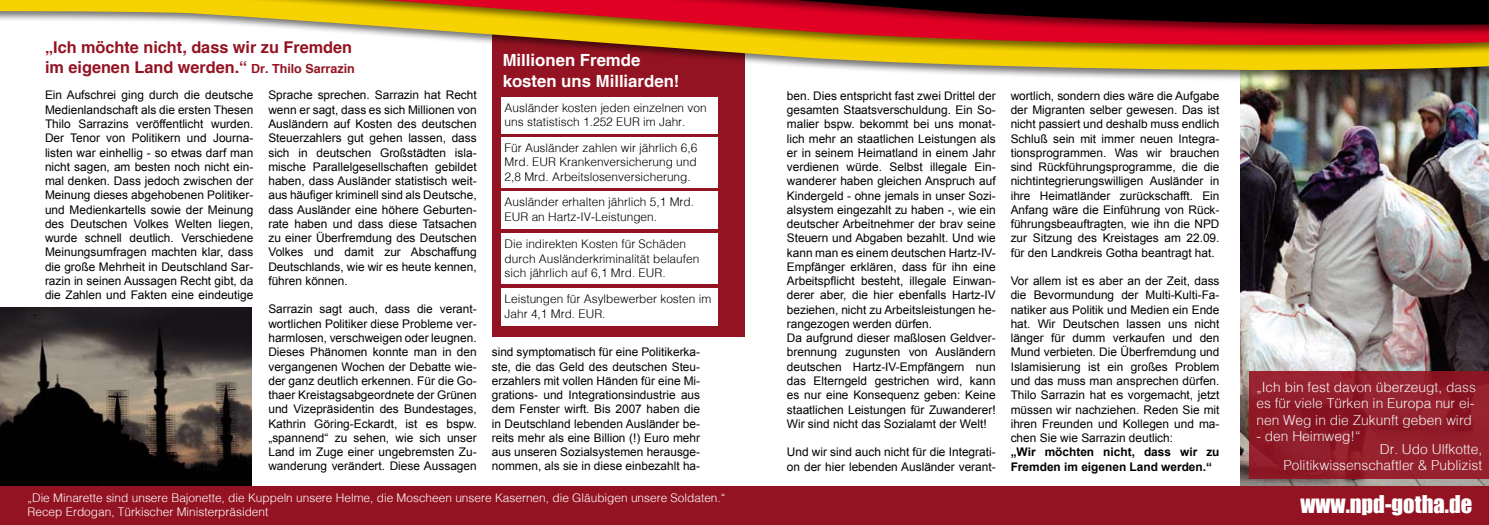
<style>
.page{position:relative;width:1489px;height:525px;background:#fff}
.page>*{position:absolute;margin:0;border:0;box-sizing:border-box;transform-origin:0 0}
.t1{font:22.5px "Impact";color:#fff}
.t2{font:700 16.75px/20.1px "Helvetica";color:#fff}
.t3{font:700 16.25px/19.5px "Helvetica";color:#941322}
.t4{font:300 13.75px/16.5px "Helvetica";color:#fff;text-align:justify}
.t5{font:11.88px/14.2px "Arial";color:#000;text-align:justify}
.t6{font:300 11.88px/14.2px "Helvetica";color:#000}
.t7{font:300 11.88px/14.2px "Helvetica";color:#fff}
.t8{font:700 11.88px/14.2px "Arial";color:#000}
.s1{font-size:12.5px}
</style>
<div class="page">
<img style="left:0;top:308px;width:252px;height:177px">
<img style="left:1240px;top:87px;width:248px;height:398px">
<div style="left:0;top:485px;width:1488px;height:39px;background:#941322"></div>
<div style="left:491px;top:19px;width:253px;height:318px;background:#941322"></div>
<div style="left:0;top:0;width:1488px;height:87px;background:#000;opacity:.55"></div>
<svg style="left:0;top:62px;width:1488px;height:13px"></svg>
<div style="left:0;top:0;width:1488px;height:62px;background:#000;opacity:.55"></div>
<svg style="left:0;top:0;width:1488px;height:50px"></svg>
<div style="left:48px;top:0;width:1440px;height:42px;background:#000;opacity:.55"></div>
<svg style="left:50px;top:0;width:1438px;height:30px;background:#944921"></svg>
<div style="left:1249px;top:371px;width:239px;height:107px;background:linear-gradient(to right,#901c29,#921e2b)"></div>
<div style="left:501px;top:97px;width:217px;height:36px;background:#fff"></div>
<div style="left:501px;top:137px;width:217px;height:51px;background:#fff"></div>
<div style="left:501px;top:191px;width:217px;height:38px;background:#fff"></div>
<div style="left:501px;top:233px;width:217px;height:51px;background:#fff"></div>
<div style="left:501px;top:288px;width:217px;height:38px;background:#fff"></div>
<h3 class="t3" style="left:45px;top:38px;width:311px">„Ich möchte nicht, dass wir zu Fremden im eigenen Land werden.“ <span class="s1">Dr. Thilo Sarrazin</span></h3>
<p class="t5" style="left:45px;top:88px;width:210px">Ein Aufschrei ging durch die deutsche Medienlandschaft als die ersten Thesen Thilo Sarrazins veröffentlicht wurden.<br>Der Tenor von Politikern und Journa&shy;listen war einhellig - so etwas darf man nicht sagen, am besten noch nicht ein&shy;mal denken. Dass jedoch zwischen der Meinung dieses abgehobenen Politiker&shy;und Medienkartells sowie der Meinung des Deutschen Volkes Welten liegen, wurde schnell deutlich. Verschiedene Meinungsumfragen machten klar, dass die große Mehrheit in Deutschland Sar&shy;razin in seinen Aussagen Recht gibt, da die Zahlen und Fakten eine eindeutige</p>
<p class="t5" style="left:268px;top:88px;width:210px">Sprache sprechen. Sarrazin hat Recht wenn er sagt, dass es sich Millionen von Ausländern auf Kosten des deutschen Steuerzahlers gut gehen lassen, dass sich in deutschen Großstädten isla&shy;mische Parallelgesellschaften gebildet haben, dass Ausländer statistisch weit&shy;aus häufiger kriminell sind als Deutsche, dass Ausländer eine höhere Geburten&shy;rate haben und dass diese Tatsachen zu einer Überfremdung des Deutschen Volkes und damit zur Abschaffung Deutschlands, wie wir es heute kennen, führen können.</p>
<p class="t5" style="left:268px;top:302px;width:210px">Sarrazin sagt auch, dass die verant&shy;wortlichen Politiker diese Probleme ver&shy;harmlosen, verschweigen oder leugnen.<br>Dieses Phänomen konnte man in den vergangenen Wochen der Debatte wie&shy;der ganz deutlich erkennen. Für die Go&shy;thaer Kreistagsabgeordnete der Grünen und Vizepräsidentin des Bundestages, Kathrin Göring-Eckardt, ist es bspw. „spannend“ zu sehen, wie sich unser Land im Zuge einer ungebremsten Zu&shy;wanderung verändert. Diese Aussagen</p>
<h2 class="t2" style="left:502px;top:50px;width:178px">Millionen Fremde kosten uns Milliarden!</h2>
<p class="t6" style="left:504px;top:100px;width:203px">Ausländer kosten jeden einzelnen von uns statistisch 1.252 EUR im Jahr.</p>
<p class="t6" style="left:504px;top:140px;width:194px;text-align:justify">Für Ausländer zahlen wir jährlich 6,6<br>Mrd. EUR Krankenversicherung und 2,8 Mrd. Arbeitslosenversicherung.</p>
<p class="t6" style="left:504px;top:195px;width:191px">Ausländer erhalten jährlich 5,1 Mrd.<br>EUR an Hartz-IV-Leistungen.</p>
<p class="t6" style="left:504px;top:237px;width:196px">Die indirekten Kosten für Schäden durch Ausländerkriminalität belaufen sich jährlich auf 6,1 Mrd. EUR.</p>
<p class="t6" style="left:504px;top:292px;width:208px">Leistungen für Asylbewerber kosten im<br>Jahr 4,1 Mrd. EUR.</p>
<p class="t5" style="left:492px;top:345px;width:210px">sind symptomatisch für eine Politikerka&shy;ste, die das Geld des deutschen Steu&shy;erzahlers mit vollen Händen für eine Mi&shy;grations- und Integrationsindustrie aus dem Fenster wirft. Bis 2007 haben die in Deutschland lebenden Ausländer be&shy;reits mehr als eine Billion (!) Euro mehr aus unseren Sozialsystemen herausge&shy;nommen, als sie in diese einbezahlt ha-</p>
<p class="t5" style="left:786px;top:88px;width:210px;text-align:left">ben. Dies entspricht fast zwei Drittel der gesamten Staatsverschuldung. Ein So&shy;malier bspw. bekommt bei uns monat&shy;lich mehr an staatlichen Leistungen als er in seinem Heimatland in einem Jahr verdienen würde. Selbst illegale Ein&shy;wanderer haben gleichen Anspruch auf Kindergeld - ohne jemals in unser Sozi&shy;alsystem eingezahlt zu haben -, wie ein deutscher Arbeitnehmer der brav seine Steuern und Abgaben bezahlt. Und wie kann man es einem deutschen Hartz-IV-Empfänger erklären, dass für ihn eine Arbeitspflicht besteht, illegale Einwan&shy;derer aber, die hier ebenfalls Hartz-IV beziehen, nicht zu Arbeitsleistungen he&shy;rangezogen werden dürfen.<br>Da aufgrund dieser maßlosen Geldver&shy;brennung zugunsten von Ausländern deutschen Hartz-IV-Empfängern nun das Elterngeld gestrichen wird, kann es nur eine Konsequenz geben: Keine staatlichen Leistungen für Zuwanderer!<br>Wir sind nicht das Sozialamt der Welt!</p>
<p class="t5" style="left:786px;top:445px;width:210px">Und wir sind auch nicht für die Integrati&shy;on der hier lebenden Ausländer verant-</p>
<p class="t5" style="left:1010px;top:88px;width:210px">wortlich, sondern dies wäre die Aufgabe der Migranten selber gewesen. Das ist nicht passiert und deshalb muss endlich Schluß sein mit immer neuen Integra&shy;tionsprogrammen. Was wir brauchen sind Rückführungsprogramme, die die nichtintegrierungswilligen Ausländer in ihre Heimatländer zurückschafft. Ein Anfang wäre die Einführung von Rück&shy;führungsbeauftragten, wie ihn die NPD zur Sitzung des Kreistages am 22.09. für den Landkreis Gotha beantragt hat.</p>
<p class="t5" style="left:1010px;top:274px;width:210px">Vor allem ist es aber an der Zeit, dass die Bevormundung der Multi-Kulti-Fa&shy;natiker aus Politik und Medien ein Ende hat. Wir Deutschen lassen uns nicht länger für dumm verkaufen und den Mund verbieten. Die Überfremdung und Islamisierung ist ein großes Problem und das muss man ansprechen dürfen.<br>Thilo Sarrazin hat es vorgemacht, jetzt müssen wir nachziehen. Reden Sie mit ihren Freunden und Kollegen und ma&shy;chen Sie wie Sarrazin deutlich:</p>
<p class="t8" style="left:1010px;top:445px;width:210px">„Wir möchten nicht, dass wir zu<br>Fremden im eigenen Land werden.“</p>
<p class="t4" style="left:1256px;top:378px;width:221px">„Ich bin fest davon überzeugt, dass es für viele Türken in Europa nur ei&shy;nen Weg in die Zukunft geben wird</p>
<p class="t4" style="left:1256px;top:427px;width:105px">- den Heimweg!“</p>
<p class="t4" style="left:1283px;top:440px;width:200px;text-align:right">Dr. Udo Ulfkotte,<br>Politikwissenschaftler &amp; Publizist</p>
<p class="t7" style="left:27px;top:490px;width:699px">„Die Minarette sind unsere Bajonette, die Kuppeln unsere Helme, die Moscheen unsere Kasernen, die Gläubigen unsere Soldaten.“<br>Recep Erdogan, Türkischer Ministerpräsident</p>
<h1 class="t1" style="left:1300px;top:486px;width:173px">www.npd-gotha.de</h1>
</div>
